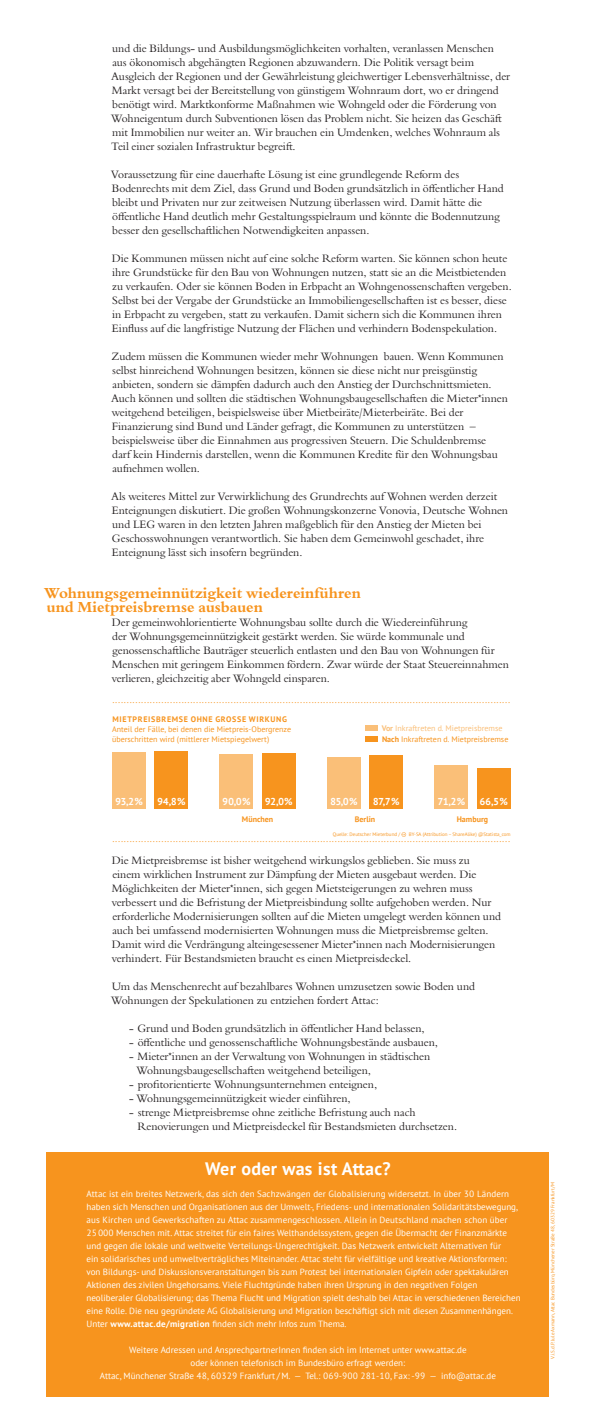
<style>
.page{position:relative;width:596px;height:1423px;background:#fff}
.page>*{position:absolute;margin:0;border:0;box-sizing:border-box;transform-origin:0 0}
.weiss_überschrift{font:18px "Attac Serifenlos Bold";letter-spacing:.02em;color:#fff}
.überschrift_orange_k{font:700 15px/14px "Bergamo Std";letter-spacing:-.005em;color:#f7941e}
.fliesstext_schwarz{font:11px/14px "Bergamo Std";letter-spacing:-.005em;color:#231f20}
.t1{font:10px "Bergamo Std";color:#f7941e}
.weiss_überschrift-2{font:10px "Attac Serifenlos Bold";letter-spacing:-.075em;color:#fff}
.weiss{font:9px/13px "Attac Serifenlos Regular";color:#fff}
.weiss_mittig{font:9px "Attac Serifenlos Regular";color:#fff}
.weiss_überschrift-3{font:8px "Attac Serifenlos Regular";color:#f7941e}
.weiss_überschrift-4{font:8px "Attac Serifenlos Bold";letter-spacing:.085em;color:#f7941e}
.weiss_überschrift-5{font:8px "Attac Serifenlos Regular";color:#fabf78}
.weiss_überschrift-6{font:8px "Attac Serifenlos Bold";color:#f7941e}
.orange_mitgliedschaf{font:5px "Attac Serifenlos Regular";color:#f7941e}
.quellennachweis{font:5px "Attac Serifenlos Regular";color:#f7941e}
.s1{font-family:"Attac Serifenlos Bold"}
</style>
<div class="page">
<div style="left:47px;top:1152px;width:502px;height:244px;background:#f7941e"></div>
<div style="left:112px;top:753px;width:34px;height:56px;background:#fabf78"></div>
<div style="left:154px;top:752px;width:34px;height:57px;background:#f7941e"></div>
<div style="left:219px;top:754px;width:34px;height:55px;background:#fabf78"></div>
<div style="left:262px;top:753px;width:33px;height:56px;background:#f7941e"></div>
<div style="left:327px;top:757px;width:33px;height:52px;background:#fabf78"></div>
<div style="left:369px;top:756px;width:34px;height:53px;background:#f7941e"></div>
<div style="left:434px;top:766px;width:34px;height:43px;background:#fabf78"></div>
<div style="left:476px;top:769px;width:34px;height:40px;background:#f7941e"></div>
<div style="left:365px;top:725px;width:13px;height:6px;background:#fabf78"></div>
<div style="left:365px;top:736px;width:13px;height:6px;background:#f7941e"></div>
<svg style="left:401px;top:832px;width:5px;height:5px"></svg>
<p class="fliesstext_schwarz" style="left:111px;top:42px;width:400px">und die Bildungs- und Ausbildungsmöglichkeiten vorhalten, veranlassen Menschen<br>aus ökonomisch abgehängten Regionen abzuwandern. Die Politik versagt beim Ausgleich der Regionen und der Gewährleistung gleichwertiger Lebensverhältnisse, der Markt versagt bei der Bereitstellung von günstigem Wohnraum dort, wo er dringend benötigt wird. Marktkonforme Maßnahmen wie Wohngeld oder die Förderung von Wohneigentum durch Subventionen lösen das Problem nicht. Sie heizen das Geschäft mit Immobilien nur weiter an. Wir brauchen ein Umdenken, welches Wohnraum als Teil einer sozialen Infrastruktur begreift.</p>
<p class="fliesstext_schwarz" style="left:111px;top:168px;width:394px">Voraussetzung für eine dauerhafte Lösung ist eine grundlegende Reform des Bodenrechts mit dem Ziel, dass Grund und Boden grundsätzlich in öffentlicher Hand bleibt und Privaten nur zur zeitweisen Nutzung überlassen wird. Damit hätte die öffentliche Hand deutlich mehr Gestaltungsspielraum und könnte die Bodennutzung besser den gesellschaftlichen Notwendigkeiten anpassen.</p>
<p class="fliesstext_schwarz" style="left:112px;top:252px;width:401px">Die Kommunen müssen nicht auf eine solche Reform warten. Sie können schon heute ihre Grundstücke für den Bau von Wohnungen nutzen, statt sie an die Meistbietenden zu verkaufen. Oder sie können Boden in Erbpacht an Wohngenossenschaften vergeben.<br>Selbst bei der Vergabe der Grundstücke an Immobiliengesellschaften ist es besser, diese in Erbpacht zu vergeben, statt zu verkaufen. Damit sichern sich die Kommunen ihren Einfluss auf die langfristige Nutzung der Flächen und verhindern Bodenspekulation.</p>
<p class="fliesstext_schwarz" style="left:111px;top:350px;width:398px">Zudem müssen die Kommunen wieder mehr Wohnungen bauen. Wenn Kommunen selbst hinreichend Wohnungen besitzen, können sie diese nicht nur preisgünstig anbieten, sondern sie dämpfen dadurch auch den Anstieg der Durchschnittsmieten.<br>Auch können und sollten die städtischen Wohnungsbaugesellschaften die Mieter<sup>*</sup>innen weitgehend beteiligen, beispielsweise über Mietbeiräte/Mieterbeiräte. Bei der Finanzierung sind Bund und Länder gefragt, die Kommunen zu unterstützen – beispielsweise über die Einnahmen aus progressiven Steuern. Die Schuldenbremse<br>darf kein Hindernis darstellen, wenn die Kommunen Kredite für den Wohnungsbau aufnehmen wollen.</p>
<p class="fliesstext_schwarz" style="left:111px;top:490px;width:398px">Als weiteres Mittel zur Verwirklichung des Grundrechts auf Wohnen werden derzeit Enteignungen diskutiert. Die großen Wohnungskonzerne Vonovia, Deutsche Wohnen und LEG waren in den letzten Jahren maßgeblich für den Anstieg der Mieten bei Geschosswohnungen verantwortlich. Sie haben dem Gemeinwohl geschadet, ihre Enteignung lässt sich insofern begründen.</p>
<p class="überschrift_orange_k" style="left:44px;top:586px;width:318px">Wohnungsgemeinnützigkeit wiedereinführen und Mietpreisbremse ausbauen</p>
<p class="fliesstext_schwarz" style="left:112px;top:616px;width:398px">Der gemeinwohlorientierte Wohnungsbau sollte durch die Wiedereinführung<br>der Wohnungsgemeinnützigkeit gestärkt werden. Sie würde kommunale und genossenschaftliche Bauträger steuerlich entlasten und den Bau von Wohnungen für Menschen mit geringem Einkommen fördern. Zwar würde der Staat Steuereinnahmen verlieren, gleichzeitig aber Wohngeld einsparen.</p>
<p class="t1" style="left:112px;top:694px;width:399px">..........................................................................................................................................</p>
<p class="weiss_überschrift-4" style="left:112px;top:713px;width:176px">MIETPREISBREMSE OHNE GROSSE WIRKUNG</p>
<p class="weiss_überschrift-3" style="left:112px;top:724px;width:180px">Anteil der Fälle, bei denen die Mietpreis-Obergrenze</p>
<p class="weiss_überschrift-3" style="left:112px;top:734px;width:159px">überschritten wird (mittlerer Mietspiegelwert)</p>
<p class="weiss_überschrift-5" style="left:381px;top:723px;width:122px"><span class="s1">Vor</span> Inkraftreten d. Mietpreisbremse</p>
<p class="weiss_überschrift-3" style="left:382px;top:734px;width:128px"><span class="s1">Nach</span> Inkraftreten d. Mietpreisbremse</p>
<p class="weiss_überschrift-2" style="left:115px;top:795px;width:29px">93,2%</p>
<p class="weiss_überschrift-2" style="left:157px;top:795px;width:30px">94,8%</p>
<p class="weiss_überschrift-2" style="left:222px;top:795px;width:30px">90,0%</p>
<p class="weiss_überschrift-2" style="left:265px;top:795px;width:29px">92,0%</p>
<p class="weiss_überschrift-2" style="left:330px;top:795px;width:29px">85,0%</p>
<p class="weiss_überschrift-2" style="left:372px;top:795px;width:28px">87,7%</p>
<p class="weiss_überschrift-2" style="left:437px;top:795px;width:29px">71,2%</p>
<p class="weiss_überschrift-2" style="left:479px;top:795px;width:30px">66,5%</p>
<p class="quellennachweis" style="left:333px;top:831px;width:69px">Quelle: Deutscher Mieterbund /</p>
<p class="quellennachweis" style="left:408px;top:831px;width:103px">BY-SA (Attribution – ShareAlike) @Statista_com</p>
<p class="weiss_überschrift-6" style="left:242px;top:813px;width:33px">München</p>
<p class="weiss_überschrift-4" style="left:354px;top:813px;width:22px">Berlin</p>
<p class="weiss_überschrift-6" style="left:456px;top:813px;width:33px">Hamburg</p>
<p class="t1" style="left:112px;top:833px;width:399px">..........................................................................................................................................</p>
<p class="fliesstext_schwarz" style="left:112px;top:854px;width:390px">Die Mietpreisbremse ist bisher weitgehend wirkungslos geblieben. Sie muss zu<br>einem wirklichen Instrument zur Dämpfung der Mieten ausgebaut werden. Die Möglichkeiten der Mieter<sup>*</sup>innen, sich gegen Mietsteigerungen zu wehren muss verbessert und die Befristung der Mietpreisbindung sollte aufgehoben werden. Nur erforderliche Modernisierungen sollten auf die Mieten umgelegt werden können und auch bei umfassend modernisierten Wohnungen muss die Mietpreisbremse gelten.<br>Damit wird die Verdrängung alteingesessener Mieter<sup>*</sup>innen nach Modernisierungen verhindert. Für Bestandsmieten braucht es einen Mietpreisdeckel.</p>
<p class="fliesstext_schwarz" style="left:111px;top:980px;width:365px">Um das Menschenrecht auf bezahlbares Wohnen umzusetzen sowie Boden und<br>Wohnungen der Spekulationen zu entziehen fordert Attac:</p>
<p class="fliesstext_schwarz" style="left:129px;top:1022px;width:297px">- Grund und Boden grundsätzlich in öffentlicher Hand belassen,</p>
<p class="fliesstext_schwarz" style="left:129px;top:1036px;width:310px">- öffentliche und genossenschaftliche Wohnungsbestände ausbauen,</p>
<p class="fliesstext_schwarz" style="left:136px;top:1050px;width:295px;text-indent:-8px">- Mieter<sup>*</sup>innen an der Verwaltung von Wohnungen in städtischen<br>Wohnungsbaugesellschaften weitgehend beteiligen,</p>
<p class="fliesstext_schwarz" style="left:129px;top:1078px;width:249px">- profitorientierte Wohnungsunternehmen enteignen,</p>
<p class="fliesstext_schwarz" style="left:129px;top:1092px;width:223px">- Wohnungsgemeinnützigkeit wieder einführen,</p>
<p class="fliesstext_schwarz" style="left:137px;top:1106px;width:321px;text-indent:-8px">- strenge Mietpreisbremse ohne zeitliche Befristung auch nach<br>Renovierungen und Mietpreisdeckel für Bestandsmieten durchsetzen.</p>
<p class="weiss_überschrift" style="left:205px;top:1157px;width:187px">Wer oder was ist Attac?</p>
<p class="weiss" style="left:86px;top:1188px;width:435px">Attac ist ein breites Netzwerk, das sich den Sachzwängen der Globalisierung widersetzt. In über 30 Ländern haben sich Menschen und Organisationen aus der Umwelt-, Friedens- und internationalen Solidaritätsbewegung, aus Kirchen und Gewerkschaften zu Attac zusammengeschlossen. Allein in Deutschland machen schon über 25000 Menschen mit. Attac streitet für ein faires Welthandelssystem, gegen die Übermacht der Finanzmärkte und gegen die lokale und weltweite Verteilungs-Ungerechtigkeit. Das Netzwerk entwickelt Alternativen für<br>ein solidarisches und umweltverträgliches Miteinander. Attac steht für vielfältige und kreative Aktionsformen: von Bildungs- und Diskussionsveranstaltungen bis zum Protest bei internationalen Gipfeln oder spektakulären Aktionen des zivilen Ungehorsams. Viele Fluchtgründe haben ihren Ursprung in den negativen Folgen neoliberaler Globalisierung; das Thema Flucht und Migration spielt deshalb bei Attac in verschiedenen Bereichen eine Rolle. Die neu gegründete AG Globalisierung und Migration beschäftigt sich mit diesen Zusammenhängen.<br>Unter <span class="s1">www.attac.de/migration</span> finden sich mehr Infos zum Thema.</p>
<p class="weiss_mittig" style="left:129px;top:1345px;width:338px">Weitere Adressen und AnsprechpartnerInnen finden sich im Internet unter www.attac.de</p>
<p class="weiss_mittig" style="left:190px;top:1358px;width:216px">oder können telefonisch im Bundesbüro erfragt werden:</p>
<p class="weiss_mittig" style="left:100px;top:1371px;width:397px">Attac, Münchener Straße 48, 60329 Frankfurt / M. — Tel.: 069-900 281-10, Fax: -99 — info@attac.de</p>
<p class="orange_mitgliedschaf" style="left:549px;top:1359px;width:178px;rotate:-90deg">V.i.S.d.P. Jule Axmann, Attac Bundesbüro, Münchener Straße 48, 60329 Frankfurt/M</p>
</div>
